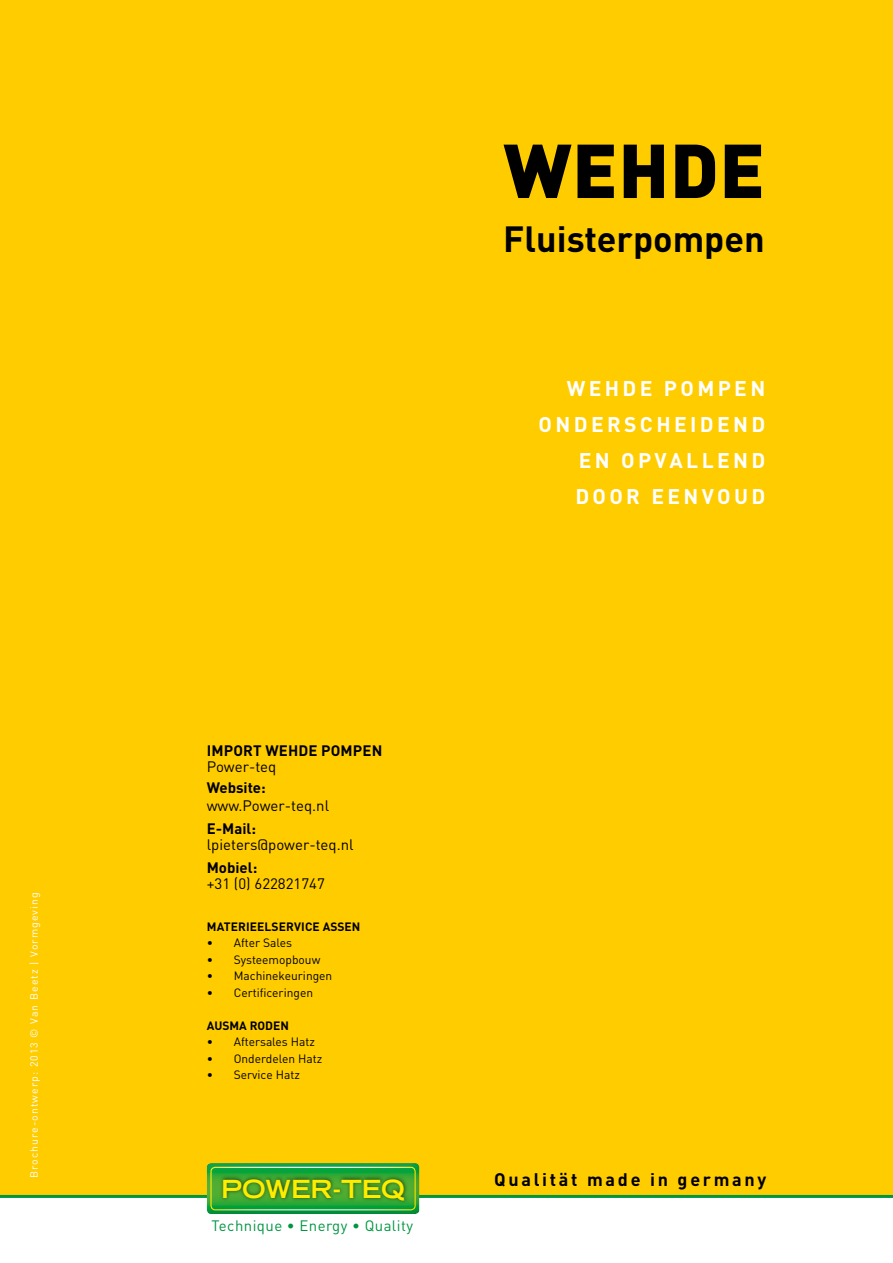
<style>
.page{position:relative;width:893px;height:1263px;background:#fff}
.page>*{position:absolute;margin:0;border:0;box-sizing:border-box;transform-origin:0 0}
.t1{font:900 75px "DIN Pro";letter-spacing:.01em;color:#000}
.t2{font:700 36px "DIN Pro";color:#000}
.t3{font:700 expanded 25.05px "Trade Gothic LT Std";color:#ffed00}
.t4{font:700 21px/36px "DIN Pro";letter-spacing:.16em;color:#fff;text-align:right}
.t5{font:700 18px "DIN Pro";letter-spacing:.15em;color:#000}
.t6{font:15px "DIN Pro";color:#000}
.t7{font:700 15px "DIN Pro";letter-spacing:.01em;color:#000}
.t8{font:15px "DIN Pro";letter-spacing:.03em;color:#009641}
.t9{font:12px "DIN Pro";color:#000}
.t10{font:700 12px "DIN Pro";letter-spacing:.01em;color:#000}
.t11{font:10.5px "DIN Pro";letter-spacing:.1em;color:#fff}
</style>
<div class="page">
<div style="left:0;top:0;width:893px;height:1199px;background:#fc0"></div>
<svg style="left:0;top:1195px;width:893px;height:4px;background:#42b172"></svg>
<div style="left:195px;top:1150px;width:232px;height:68px;background:#fc0"></div>
<div style="left:198px;top:1157px;width:234px;height:69px;background:#000;opacity:.2"></div>
<p class="t11" style="left:27px;top:1178px;width:287px;rotate:-90deg">Brochure-ontwerp: 2013 © Van Beetz | Vormgeving</p>
<h1 class="t1" style="left:504px;top:120px;width:263px">Wehde</h1>
<h2 class="t2" style="left:503px;top:215px;width:263px">FLUISTERPOMPEN</h2>
<h3 class="t4" style="left:539px;top:370px;width:228px">WEHDE POMPEN<br>ONDERSCHEIDEND<br>EN OPVALLE ND<br>DOOR EENVOUD</h3>
<p class="t7" style="left:207px;top:740px;width:177px">IMPORT WEHDE POMPEN</p>
<p class="t6" style="left:207px;top:756px;width:71px">Power-teq</p>
<p class="t7" style="left:207px;top:777px;width:61px">WEBSITE:</p>
<p class="t6" style="left:207px;top:795px;width:124px">www.Power-teq.nl</p>
<p class="t7" style="left:207px;top:818px;width:51px">E-MAIL:</p>
<p class="t6" style="left:207px;top:834px;width:148px">lpieters@power-teq.nl</p>
<p class="t7" style="left:207px;top:857px;width:52px">MOBIEL:</p>
<p class="t6" style="left:207px;top:873px;width:120px">+31 (0) 622821747</p>
<p class="t10" style="left:207px;top:918px;width:146px">MATERIEELSERVICE ASSEN</p>
<p class="t9" style="left:207px;top:934px;width:87px">• After Sales</p>
<p class="t9" style="left:207px;top:951px;width:115px">• Systeemopbouw</p>
<p class="t9" style="left:207px;top:967px;width:127px">• Machinekeuringen</p>
<p class="t9" style="left:207px;top:984px;width:108px">• Certificeringen</p>
<p class="t10" style="left:207px;top:1017px;width:75px">AUSMA RODEN</p>
<p class="t9" style="left:207px;top:1033px;width:110px">• Aftersales Hatz</p>
<p class="t9" style="left:207px;top:1050px;width:117px">• Onderdelen Hatz</p>
<p class="t9" style="left:207px;top:1066px;width:95px">• Service Hatz</p>
<h3 class="t3" style="left:221px;top:1172px;width:185px">POWER-TEQ</h3>
<p class="t8" style="left:211px;top:1215px;width:203px">Technique • Energy • Quality</p>
<h3 class="t5" style="left:494px;top:1167px;width:274px">QUALITÄT MADE IN GERMANY</h3>
</div>
